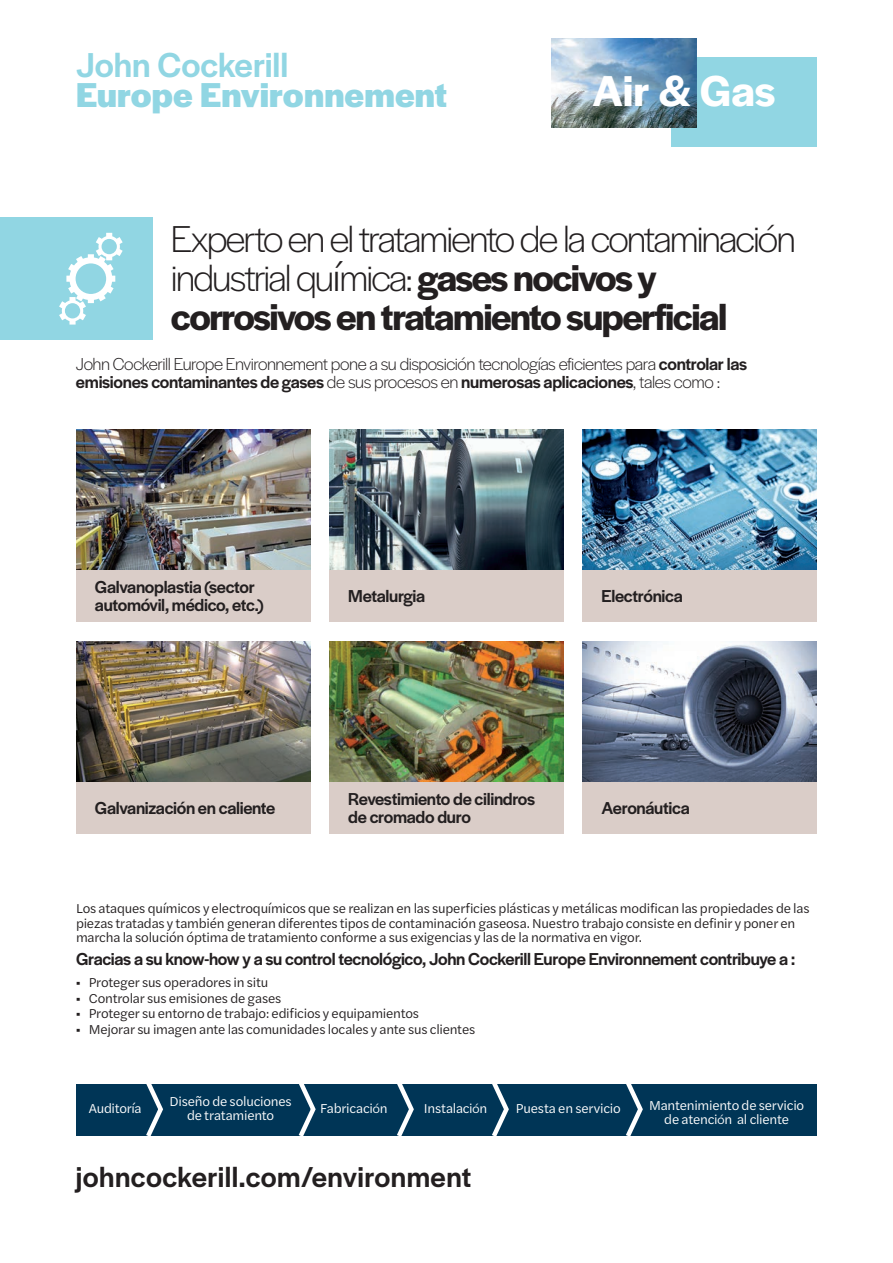
<style>
.page{position:relative;width:893px;height:1263px;background:#fff}
.page>*{position:absolute;margin:0;border:0;box-sizing:border-box;transform-origin:0 0}
.t1{font:600 45px "Halyard Display";color:#fff}
.t2{font:300 39px/39px "Halyard Display";letter-spacing:-.05em;color:#231f20}
.t3{font:700 36px "Halyard Display";letter-spacing:.005em;color:#91d6e3}
.t4{font:500 36px "Halyard Display";color:#91d6e3}
.t5{font:500 30px "Halyard Display";letter-spacing:.015em;color:#231f20}
.H4{font:500 18px/18px "Halyard Display";letter-spacing:-.02em;color:#231f20}
.H4-2{font:300 18px/18px "Halyard Display";letter-spacing:-.025em;color:#231f20}
.Body{font:13.5px/14.4px "Halyard Text";letter-spacing:-.015em;color:#231f20}
.Body-2{font:13.5px/14.4px "Halyard Text";letter-spacing:-.02em;color:#fff;text-align:center}
.s1{font-family:"Halyard Text"}
.s2{font-weight:600}
.s3{font-weight:500}
.s4{font-family:"Halyard Display";font-weight:900}
.s5{font-family:"Halyard Display"}
</style>
<div class="page">
<div style="left:672px;top:57px;width:145px;height:90px;background:#91d6e3"></div>
<img style="left:551px;top:38px;width:145px;height:90px">
<img style="left:76px;top:429px;width:234px;height:141px">
<img style="left:583px;top:429px;width:234px;height:141px">
<img style="left:329px;top:429px;width:235px;height:141px">
<img style="left:76px;top:641px;width:234px;height:141px">
<img style="left:329px;top:641px;width:235px;height:141px">
<img style="left:583px;top:641px;width:234px;height:141px">
<div style="left:76px;top:570px;width:234px;height:52px;background:#dacdc8"></div>
<div style="left:583px;top:570px;width:234px;height:52px;background:#dacdc8"></div>
<div style="left:329px;top:570px;width:235px;height:52px;background:#dacdc8"></div>
<div style="left:76px;top:782px;width:234px;height:52px;background:#dacdc8"></div>
<div style="left:583px;top:782px;width:234px;height:52px;background:#dacdc8"></div>
<div style="left:329px;top:782px;width:235px;height:52px;background:#dacdc8"></div>
<div style="left:76px;top:1084px;width:741px;height:51px;background:#003556"></div>
<svg style="left:142px;top:1084px;width:24px;height:52px"></svg>
<svg style="left:295px;top:1084px;width:23px;height:52px"></svg>
<svg style="left:393px;top:1084px;width:23px;height:52px"></svg>
<svg style="left:488px;top:1084px;width:23px;height:52px"></svg>
<svg style="left:622px;top:1084px;width:23px;height:52px"></svg>
<div style="left:0;top:217px;width:152px;height:122px;background:#91d6e3"></div>
<svg style="left:59px;top:233px;width:64px;height:92px"></svg>
<h3 class="t4" style="left:76px;top:39px;width:214px">John Cockerill</h3>
<h3 class="t3" style="left:76px;top:70px;width:373px">Europe Environnement</h3>
<h1 class="t1" style="left:592px;top:59px;width:184px">Air &amp; Gas</h1>
<h1 class="t2" style="left:171px;top:218px;width:626px">Experto en el tratamiento de la contaminación industrial qu<span class="s1">í</span>mica: <span class="s2">gases nocivos y corrosivos en tratamiento superficial</span></h1>
<p class="H4-2" style="left:76px;top:354px;width:673px">John Cockerill Europe Environnement pone a su disposición tecnologías eficientes para <span class="s3">controlar las emisiones contaminantes de gases</span> de sus procesos en <span class="s3">numerosas aplicaciones</span>, tales como :</p>
<p class="H4" style="left:95px;top:577px;width:170px">Galvanoplastia (sector automóvil, médico, etc.)</p>
<p class="H4" style="left:348px;top:586px;width:78px">Metalurgia</p>
<p class="H4" style="left:602px;top:586px;width:83px">Electrónica</p>
<p class="H4" style="left:348px;top:789px;width:188px">Revestimiento de cilindros de cromado duro</p>
<p class="H4" style="left:95px;top:798px;width:182px">Galvanización en caliente</p>
<p class="H4" style="left:602px;top:798px;width:90px">Aeronáutica</p>
<p class="Body" style="left:76px;top:901px;width:735px">Los ataques químicos y electroquímicos que se realizan en las superficies plásticas y metálicas modifican las propiedades de las piezas tratadas y también generan diferentes tipos de contaminación gaseosa. Nuestro trabajo consiste en definir y poner en marcha la solución óptima de tratamiento conforme a sus exigencias y las de la normativa en vigor.</p>
<p class="H4" style="left:76px;top:948px;width:721px">Gracias a su know-how y a su control tecnológico, John Cockerill Europe Environnement contribuye a :</p>
<p class="Body" style="left:76px;top:975px;width:194px"><span class="s4">·</span> Proteger sus operadores in situ</p>
<p class="Body" style="left:76px;top:990px;width:207px"><span class="s4">·</span> Controlar sus emisiones de gases</p>
<p class="Body" style="left:76px;top:1006px;width:345px"><span class="s4">·</span> Proteger su entorno de trabajo: edificios y equipamientos</p>
<p class="Body" style="left:76px;top:1021px;width:401px"><span class="s4">·</span> Mejorar su imagen ante las comunidades locales y ante sus clientes</p>
<p class="Body-2" style="left:89px;top:1101px;width:54px">Auditoría</p>
<p class="Body-2" style="left:170px;top:1093px;width:124px">Diseño de soluciones de tratamiento</p>
<p class="Body-2" style="left:320px;top:1101px;width:69px">Fabricaci<span class="s5">ó</span>n</p>
<p class="Body-2" style="left:424px;top:1101px;width:65px">Instalaci<span class="s5">ó</span>n</p>
<p class="Body-2" style="left:516px;top:1101px;width:107px">Puesta en servicio</p>
<p class="Body-2" style="left:649px;top:1097px;width:157px">Mantenimiento de servicio de atenci<span class="s5">ó</span>n al cliente</p>
<h3 class="t5" style="left:76px;top:1155px;width:397px">johncockerill.com/environment</h3>
</div>
